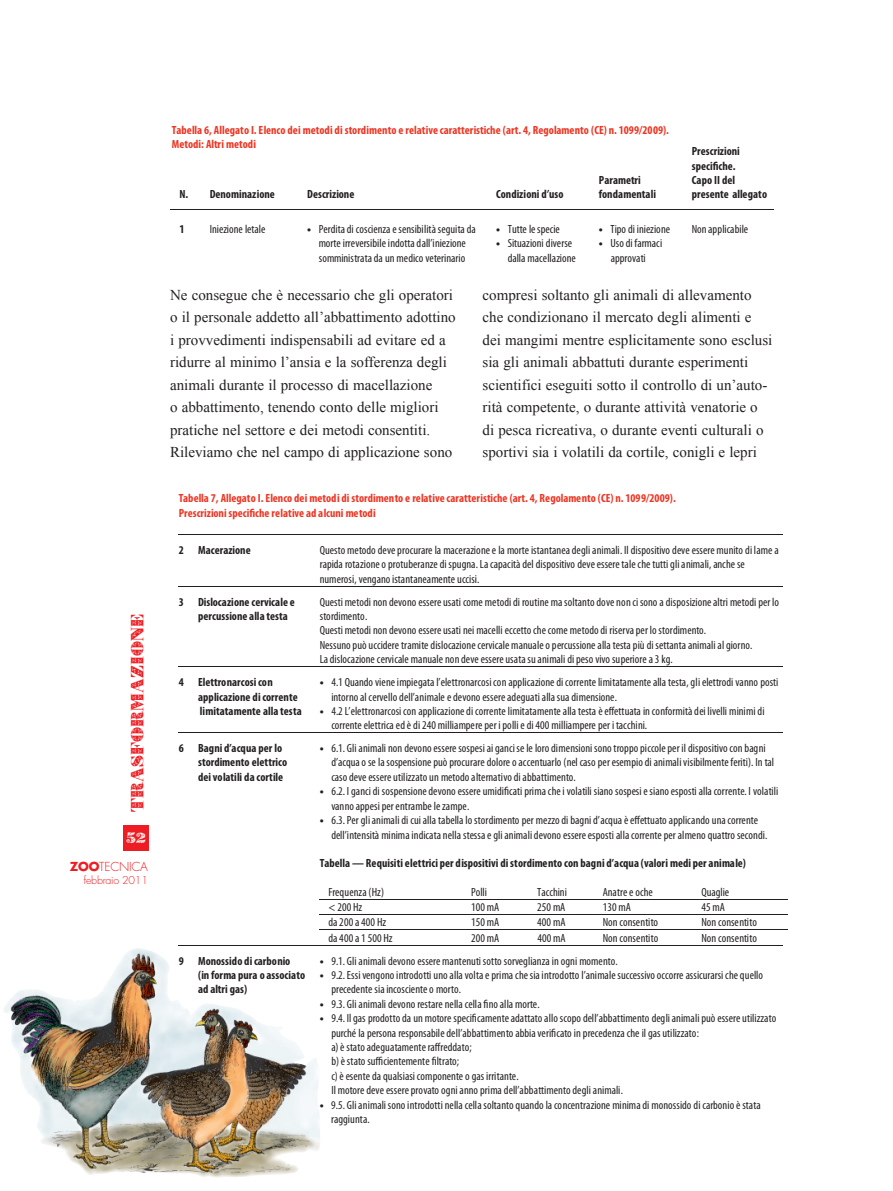
<style>
.page{position:relative;width:893px;height:1191px;background:#fff}
.page>*{position:absolute;margin:0;border:0;box-sizing:border-box;transform-origin:0 0}
.t1{font:18px "Decorum CY One";color:#ee1d23}
.t2{font:15px/22.5px "Times New Roman";color:#231f20}
.t3{font:15px "Decorum CY One";color:#fff}
.t4{font:300 12.15px "Futura Std";letter-spacing:-.02em;color:#ee1d23}
.t5{font:condensed 11.85px/14.4px "Myriad Pro";color:#231f20}
.t6{font:700 condensed 11.85px/14.4px "Myriad Pro";letter-spacing:.005em;color:#231f20}
.t7{font:700 condensed 11.85px/14.4px "Myriad Pro";color:#ef3422}
.t8{font:300 10.5px "Futura";letter-spacing:-.02em;color:#ee1d23}
.s1{font-weight:700}
.s2{font-family:"Futura Std"}
.s3{font-weight:700;font-stretch:normal}
</style>
<div class="page">
<img style="left:4px;top:948px;width:316px;height:229px">
<div style="left:123px;top:825px;width:26px;height:25px;background:#ee1d23"></div>
<hr style="left:170px;top:209px;width:604px;height:1px;background:#231f20">
<hr style="left:178px;top:534px;width:604px;height:1px;background:#231f20">
<hr style="left:178px;top:585px;width:604px;height:1px;background:#231f20">
<hr style="left:178px;top:666px;width:604px;height:1px;background:#231f20">
<hr style="left:178px;top:732px;width:604px;height:1px;background:#231f20">
<hr style="left:319px;top:899px;width:469px;height:1px;background:#231f20">
<hr style="left:319px;top:914px;width:469px;height:1px;background:#231f20">
<hr style="left:319px;top:929px;width:469px;height:1px;background:#231f20">
<hr style="left:178px;top:944px;width:604px;height:1px;background:#231f20">
<h1 class="t1" style="left:125px;top:812px;width:199px;rotate:-90deg">TRASFORMAZIONE</h1>
<p class="t3" style="left:126px;top:827px;width:21px">52</p>
<p class="t4" style="left:70px;top:860px;width:80px"><span class="s1">ZOO</span>TECNICA</p>
<p class="t8" style="left:84px;top:873px;width:66px">febbraio <span class="s2">2011</span></p>
<p class="t7" style="left:172px;top:124px;width:499px">Tabella 6, Allegato I. Elenco dei metodi di stordimento e relative caratteristiche (art. 4, Regolamento (CE) n. 1099/2009).<br>Metodi: Altri metodi</p>
<p class="t6" style="left:179px;top:188px;width:10px">.N</p>
<p class="t6" style="left:496px;top:188px;width:69px">osu’dinoizidnoC</p>
<p class="t6" style="left:210px;top:188px;width:67px">moneD eno i zan i</p>
<p class="t6" style="left:307px;top:188px;width:49px">enoizircseD</p>
<p class="t6" style="left:179px;top:223px;width:7px">1</p>
<p class="t5" style="left:210px;top:223px;width:57px">Iniezione letale</p>
<p class="t5" style="left:307px;top:223px;width:170px;text-align:center"><span class="s3">•</span> Perdita di coscienza e sensibilità seguita da morte irreversibile indotta dall’iniezione somministrata da un medico veterinario</p>
<p class="t5" style="left:496px;top:223px;width:65px"><span class="s3">•</span> Tutte le specie</p>
<p class="t5" style="left:496px;top:237px;width:81px;text-align:right"><span class="s3">•</span> Situazioni diverse dalla macellazione</p>
<p class="t6" style="left:599px;top:174px;width:59px">Parametri fondamentali</p>
<p class="t5" style="left:599px;top:223px;width:73px"><span class="s3">•</span> Tipo di iniezione</p>
<p class="t5" style="left:599px;top:237px;width:65px;text-align:center"><span class="s3">•</span> Uso di farmaci approvati</p>
<p class="t6" style="left:692px;top:145px;width:77px">Prescrizioni specifiche.<br>Capo II del presente allegato</p>
<p class="t5" style="left:692px;top:223px;width:58px">Non applicabile</p>
<p class="t2" style="left:170px;top:283px;width:287px">Ne consegue che è necessario che gli operatori o il personale addetto all’abbattimento adottino i provvedimenti indispensabili ad evitare ed a ridurre al minimo l’ansia e la sofferenza degli animali durante il processo di macellazione<br>o abbattimento, tenendo conto delle migliori pratiche nel settore e dei metodi consentiti.<br>Rileviamo che nel campo di applicazione sono</p>
<p class="t2" style="left:483px;top:283px;width:291px">compresi soltanto gli animali di allevamento che condizionano il mercato degli alimenti e dei mangimi mentre esplicitamente sono esclusi sia gli animali abbattuti durante esperimenti scientifici eseguiti sotto il controllo di un’auto&shy;rità competente, o durante attività venatorie o di pesca ricreativa, o durante eventi culturali o sportivi sia i volatili da cortile, conigli e lepri</p>
<p class="t7" style="left:179px;top:492px;width:499px">Tabella 7, Allegato I. Elenco dei metodi di stordimento e relative caratteristiche (art. 4, Regolamento (CE) n. 1099/2009).<br>Prescrizioni specifiche relative ad alcuni metodi</p>
<p class="t6" style="left:179px;top:544px;width:73px">2 Macerazione</p>
<p class="t5" style="left:320px;top:544px;width:460px">Questo metodo deve procurare la macerazione e la morte istantanea degli animali. Il dispositivo deve essere munito di lame a rapida rotazione o protuberanze di spugna. La capacità del dispositivo deve essere tale che tutti gli animali, anche se numerosi, vengano istantaneamente uccisi.</p>
<p class="t6" style="left:198px;top:595px;width:98px;text-indent:-19px">3 Dislocazione cervicale e percussione alla testa</p>
<p class="t5" style="left:320px;top:595px;width:461px">Questi metodi non devono essere usati come metodi di routine ma soltanto dove non ci sono a disposizione altri metodi per lo stordimento.<br>Questi metodi non devono essere usati nei macelli eccetto che come metodo di riserva per lo stordimento.<br>Nessuno può uccidere tramite dislocazione cervicale manuale o percussione alla testa più di settanta animali al giorno.<br>La dislocazione cervicale manuale non deve essere usata su animali di peso vivo superiore a 3 kg.</p>
<p class="t6" style="left:198px;top:676px;width:105px;text-indent:-19px">4 Elettronarcosi con applicazione di corrente limitatamente alla testa</p>
<p class="t5" style="left:331px;top:676px;width:448px;text-indent:-12px"><span class="s3">•</span> 4.1 Quando viene impiegata l’elettronarcosi con applicazione di corrente limitatamente alla testa, gli elettrodi vanno posti intorno al cervello dell’animale e devono essere adeguati alla sua dimensione.</p>
<p class="t5" style="left:331px;top:705px;width:435px;text-indent:-12px"><span class="s3">•</span> 4.2 L’elettronarcosi con applicazione di corrente limitatamente alla testa è effettuata in conformità dei livelli minimi di corrente elettrica ed è di 240 milliampere per i polli e di 400 milliampere per i tacchini.</p>
<p class="t6" style="left:198px;top:742px;width:91px;text-indent:-19px">6 Bagni d’acqua per lo stordimento elettrico dei volatili da cortile</p>
<p class="t5" style="left:331px;top:742px;width:444px;text-indent:-12px"><span class="s3">•</span> 6.1. Gli animali non devono essere sospesi ai ganci se le loro dimensioni sono troppo piccole per il dispositivo con bagni d’acqua o se la sospensione può procurare dolore o accentuarlo (nel caso per esempio di animali visibilmente feriti). In tal caso deve essere utilizzato un metodo alternativo di abbattimento.</p>
<p class="t5" style="left:331px;top:785px;width:448px;text-indent:-12px"><span class="s3">•</span> 6.2. I ganci di sospensione devono essere umidificati prima che i volatili siano sospesi e siano esposti alla corrente. I volatili vanno appesi per entrambe le zampe.</p>
<p class="t5" style="left:331px;top:814px;width:437px;text-indent:-12px"><span class="s3">•</span> 6.3. Per gli animali di cui alla tabella lo stordimento per mezzo di bagni d’acqua è effettuato applicando una corrente dell’intensità minima indicata nella stessa e gli animali devono essere esposti alla corrente per almeno quattro secondi.</p>
<p class="t6" style="left:320px;top:857px;width:428px">Tabella — Requisiti elettrici per dispositivi di stordimento con bagni d’acqua (valori medi per animale)</p>
<p class="t5" style="left:328px;top:886px;width:57px">Frequenza (Hz)</p>
<p class="t5" style="left:471px;top:886px;width:17px">Polli</p>
<p class="t5" style="left:537px;top:886px;width:31px">Tacchini</p>
<p class="t5" style="left:603px;top:886px;width:52px">Anatre e oche</p>
<p class="t5" style="left:701px;top:886px;width:29px">Quaglie</p>
<p class="t5" style="left:328px;top:901px;width:35px">&lt; 200 Hz</p>
<p class="t5" style="left:471px;top:901px;width:30px">100 mA</p>
<p class="t5" style="left:537px;top:901px;width:30px">250 mA</p>
<p class="t5" style="left:603px;top:901px;width:30px">130 mA</p>
<p class="t5" style="left:701px;top:901px;width:25px">45 mA</p>
<p class="t5" style="left:328px;top:916px;width:59px">da 200 a 400 Hz</p>
<p class="t5" style="left:471px;top:916px;width:30px">150 mA</p>
<p class="t5" style="left:537px;top:916px;width:30px">400 mA</p>
<p class="t5" style="left:603px;top:916px;width:57px">Non consentito</p>
<p class="t5" style="left:701px;top:916px;width:57px">Non consentito</p>
<p class="t5" style="left:328px;top:931px;width:66px">da 400 a 1 500 Hz</p>
<p class="t5" style="left:471px;top:931px;width:30px">200 mA</p>
<p class="t5" style="left:537px;top:931px;width:30px">400 mA</p>
<p class="t5" style="left:603px;top:931px;width:57px">Non consentito</p>
<p class="t5" style="left:701px;top:931px;width:57px">Non consentito</p>
<p class="t6" style="left:198px;top:954px;width:109px;text-indent:-19px">9 Monossido di carbonio<br>(in forma pura o associato ad altri gas)</p>
<p class="t5" style="left:320px;top:954px;width:299px"><span class="s3">•</span> 9.1. Gli animali devono essere mantenuti sotto sorveglianza in ogni momento.</p>
<p class="t5" style="left:331px;top:969px;width:433px;text-indent:-12px"><span class="s3">•</span> 9.2. Essi vengono introdotti uno alla volta e prima che sia introdotto l’animale successivo occorre assicurarsi che quello precedente sia incosciente o morto.</p>
<p class="t5" style="left:320px;top:997px;width:222px"><span class="s3">•</span> 9.3. Gli animali devono restare nella cella fino alla morte.</p>
<p class="t5" style="left:331px;top:1012px;width:447px;text-indent:-12px"><span class="s3">•</span> 9.4. Il gas prodotto da un motore specificamente adattato allo scopo dell’abbattimento degli animali può essere utilizzato purché la persona responsabile dell’abbattimento abbia verificato in precedenza che il gas utilizzato:<br>a) è stato adeguatamente raffreddato;<br>b) è stato sufficientemente filtrato;<br>c) è esente da qualsiasi componente o gas irritante.<br>Il motore deve essere provato ogni anno prima dell’abbattimento degli animali.</p>
<p class="t5" style="left:331px;top:1098px;width:431px;text-indent:-12px"><span class="s3">•</span> 9.5. Gli animali sono introdotti nella cella soltanto quando la concentrazione minima di monossido di carbonio è stata raggiunta.</p>
</div>
